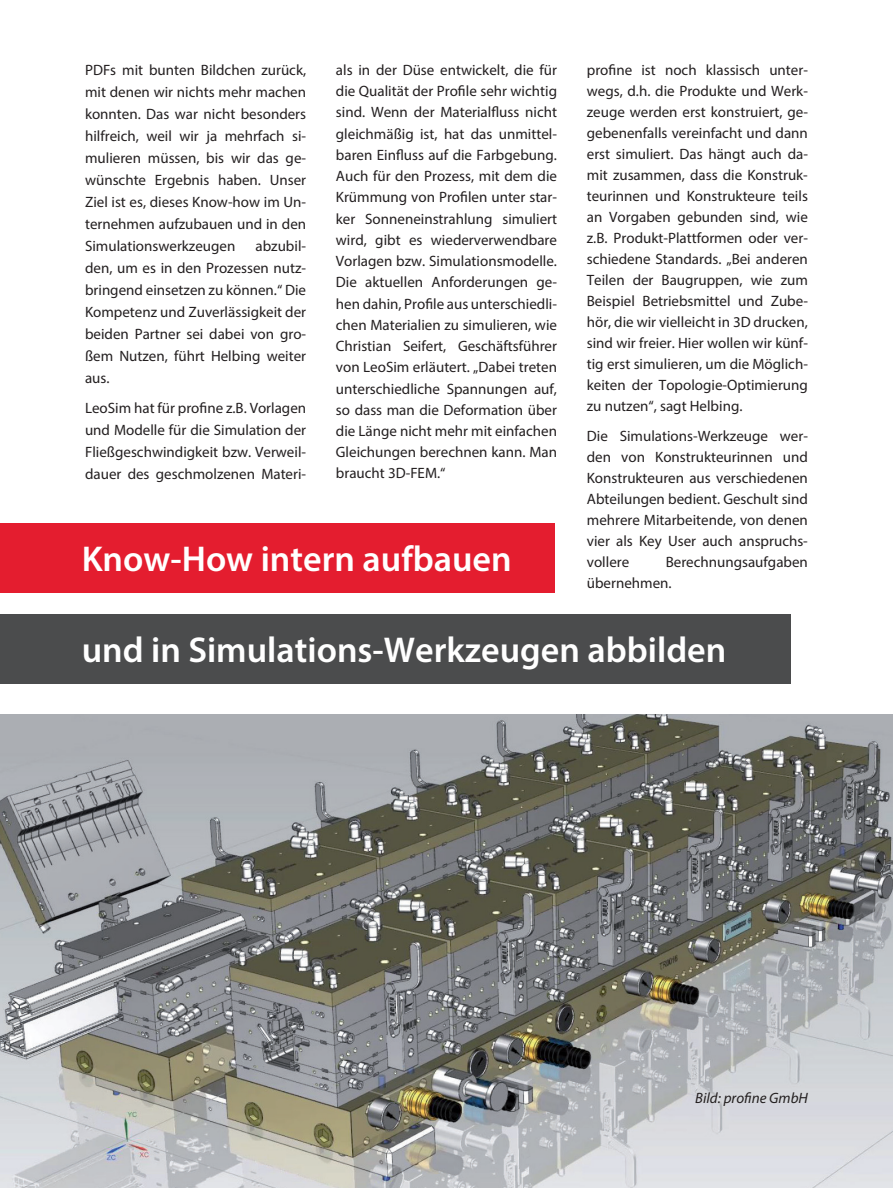
<style>
.page{position:relative;width:893px;height:1188px;background:#fff}
.page>*{position:absolute;margin:0;border:0;box-sizing:border-box;transform-origin:0 0}
.t1{font:600 36px "Myriad Pro";color:#fff}
.t2{font:15px/21px "Myriad Pro";color:#231f20;text-align:justify}
.t3{font:italic 15px "Myriad Pro";color:#231f20}
</style>
<div class="page">
<img style="left:0;top:714px;width:893px;height:474px">
<div style="left:0;top:523px;width:554px;height:70px;background:#e41d2f"></div>
<div style="left:0;top:614px;width:790px;height:69px;background:#4b4c4d"></div>
<p class="t2" style="left:85px;top:59px;width:223px;line-height:21.9px">PDFs mit bunten Bildchen zurück, mit denen wir nichts mehr machen konnten. Das war nicht besonders hilfreich, weil wir ja mehrfach si&shy;mulieren müssen, bis wir das ge&shy;wünschte Ergebnis haben. Unser Ziel ist es, dieses Know-how im Un&shy;ternehmen aufzubauen und in den Simulationswerkzeugen</p>
<p class="t2" style="left:85px;top:235px;width:223px;line-height:22px;text-indent:170px">abzubil&shy;den, um es in den Prozessen nutz&shy;bringend einsetzen zu können.“ Die Kompetenz und Zuverlässigkeit der beiden Partner sei dabei von gro&shy;ßem Nutzen, führt Helbing weiter aus.</p>
<p class="t2" style="left:85px;top:397px;width:223px;line-height:22px">LeoSim hat für profine z.B. Vorlagen und Modelle für die Simulation der Fließgeschwindigkeit bzw. Verweil&shy;dauer des geschmolzenen Materi-</p>
<p class="t2" style="left:336px;top:59px;width:223px">als in der Düse entwickelt, die für die Qualität der Profile sehr wichtig sind. Wenn der Materialfluss nicht gleichmäßig ist, hat das unmittel&shy;baren Einfluss auf die Farbgebung.<br>Auch für den Prozess, mit dem die Krümmung von Profilen unter star&shy;ker Sonneneinstrahlung simuliert wird, gibt es wiederverwendbare Vorlagen bzw. Simulationsmodelle.<br>Die aktuellen Anforderungen ge&shy;hen dahin, Profile aus unterschiedli&shy;chen Materialien zu simulieren, wie Christian Seifert, Geschäftsführer von LeoSim erläutert. „Dabei treten unterschiedliche Spannungen auf, so dass man die Deformation über die Länge nicht mehr mit einfachen Gleichungen berechnen kann. Man braucht 3D-FEM.“</p>
<h1 class="t1" style="left:82px;top:536px;width:432px">Know-How intern aufbauen</h1>
<p class="t2" style="left:587px;top:59px;width:223px">profine ist noch klassisch unter&shy;wegs, d.h. die Produkte und Werk&shy;zeuge werden erst konstruiert, ge&shy;gebenenfalls vereinfacht und dann erst simuliert. Das hängt auch da&shy;mit zusammen, dass die Konstruk&shy;teurinnen und Konstrukteure teils an Vorgaben gebunden sind, wie z.B. Produkt-Plattformen oder ver&shy;schiedene Standards. „Bei anderen Teilen der Baugruppen, wie zum Beispiel Betriebsmittel und Zube&shy;hör, die wir vielleicht in 3D drucken, sind wir freier. Hier wollen wir künf&shy;tig erst simulieren, um die Möglich&shy;keiten der Topologie-Optimierung zu nutzen“, sagt Helbing.</p>
<p class="t2" style="left:587px;top:425px;width:223px">Die Simulations-Werkzeuge wer&shy;den von Konstrukteurinnen und Konstrukteuren aus verschiedenen Abteilungen bedient. Geschult sind mehrere Mitarbeitende, von denen vier als Key User auch anspruchs&shy;vollere</p>
<p class="t2" style="left:587px;top:551px;width:223px;text-indent:79px">Berechnungsaufgaben übernehmen.</p>
<h1 class="t1" style="left:82px;top:627px;width:646px">und in Simulations-Werkzeugen abbilden</h1>
<p class="t3" style="left:695px;top:1089px;width:114px">Bild: profine GmbH</p>
</div>
